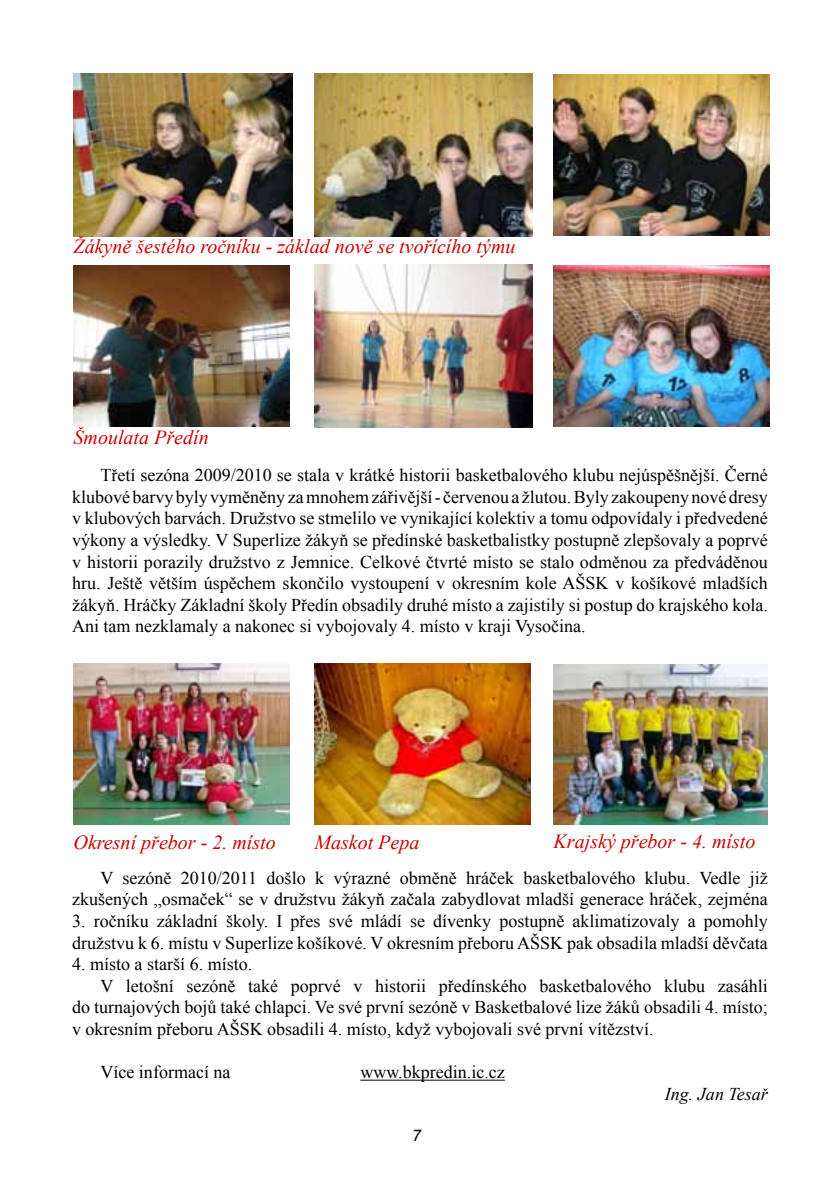
<style>
.page{position:relative;width:840px;height:1191px;background:#fff}
.page>*{position:absolute;margin:0;border:0;box-sizing:border-box;transform-origin:0 0}
.t1{font:italic 20px "Times New Roman";color:#c00}
.t2{font:18px/21.6px "Times New Roman";color:#000;text-align:justify}
.t3{font:italic 18px "Times New Roman";color:#000}
.t4{font:italic 16px "Arial";color:#000}
</style>
<div class="page">
<hr style="left:360px;top:1079px;width:144px;height:1px;background:#000">
<img style="left:74px;top:74px;width:218px;height:163px">
<img style="left:314px;top:74px;width:218px;height:163px">
<img style="left:553px;top:74px;width:216px;height:162px">
<img style="left:74px;top:265px;width:216px;height:162px">
<img style="left:314px;top:264px;width:218px;height:163px">
<img style="left:553px;top:265px;width:216px;height:162px">
<img style="left:74px;top:663px;width:216px;height:162px">
<img style="left:314px;top:663px;width:216px;height:162px">
<img style="left:553px;top:664px;width:214px;height:160px">
<p class="t1" style="left:74px;top:233px;width:443px">Žákyně šestého ročníku - základ nově se tvořícího týmu</p>
<p class="t1" style="left:74px;top:424px;width:136px">Šmoulata Předín</p>
<p class="t2" style="left:72px;top:464px;width:697px;text-indent:28px">Třetí sezóna 2009/2010 se stala v krátké historii basketbalového klubu nejúspěšnější. Černé klubové barvy byly vyměněny zamnohem zářivější - červenou a žlutou. Byly zakoupeny nové dresy v klubových barvách. Družstvo se stmelilo ve vynikající kolektiv a tomu odpovídaly i předvedené výkony a výsledky. V Superlize žákyň se předínské basketbalistky postupně zlepšovaly a poprvé v historii porazily družstvo z Jemnice. Celkové čtvrté místo se stalo odměnou za předváděnou hru. Ještě větším úspěchem skončilo vystoupení v okresním kole AŠSK v košíkové mladších žákyň. Hráčky Základní školy Předín obsadily druhé místo a zajistily si postup do krajského kola.<br>Ani tam nezklamaly a nakonec si vybojovaly 4. místo v kraji Vysočina.</p>
<p class="t1" style="left:74px;top:828px;width:204px">Okresní přebor - 2. místo</p>
<p class="t1" style="left:314px;top:828px;width:106px">Maskot Pepa</p>
<p class="t1" style="left:553px;top:827px;width:203px">Krajský přebor - 4. místo</p>
<p class="t2" style="left:72px;top:866px;width:697px;text-align:right">V sezóně 2010/2011 došlo k výrazné obměně hráček basketbalového klubu. Vedle již zkušených „osmaček“ se v družstvu žákyň začala zabydlovat mladší generace hráček, zejména</p>
<p class="t2" style="left:72px;top:910px;width:697px">3. ročníku základní školy. I přes své mládí se dívenky postupně aklimatizovaly a pomohly družstvu k 6. místu v Superlize košíkové. V okresním přeboru AŠSK pak obsadila mladší děvčata</p>
<p class="t2" style="left:72px;top:953px;width:182px">4. místo a starší 6. místo.</p>
<p class="t2" style="left:100px;top:974px;width:668px">V letošní sezóně také poprvé v historii předínského basketbalového klubu zasáhli</p>
<p class="t2" style="left:72px;top:996px;width:697px">do turnajových bojů také chlapci. Ve své první sezóně v Basketbalové lize žáků obsadili 4. místo;</p>
<p class="t2" style="left:72px;top:1018px;width:582px">v okresním přeboru AŠSK obsadili 4. místo, když vybojovali své první vítězství.</p>
<p class="t2" style="left:100px;top:1061px;width:131px">Více informací na</p>
<p class="t2" style="left:360px;top:1061px;width:146px">www.bkpredin.ic.cz</p>
<p class="t3" style="left:664px;top:1081px;width:104px">Ing. Jan Tesař</p>
<p class="t4" style="left:412px;top:1124px;width:10px">7</p>
</div>
